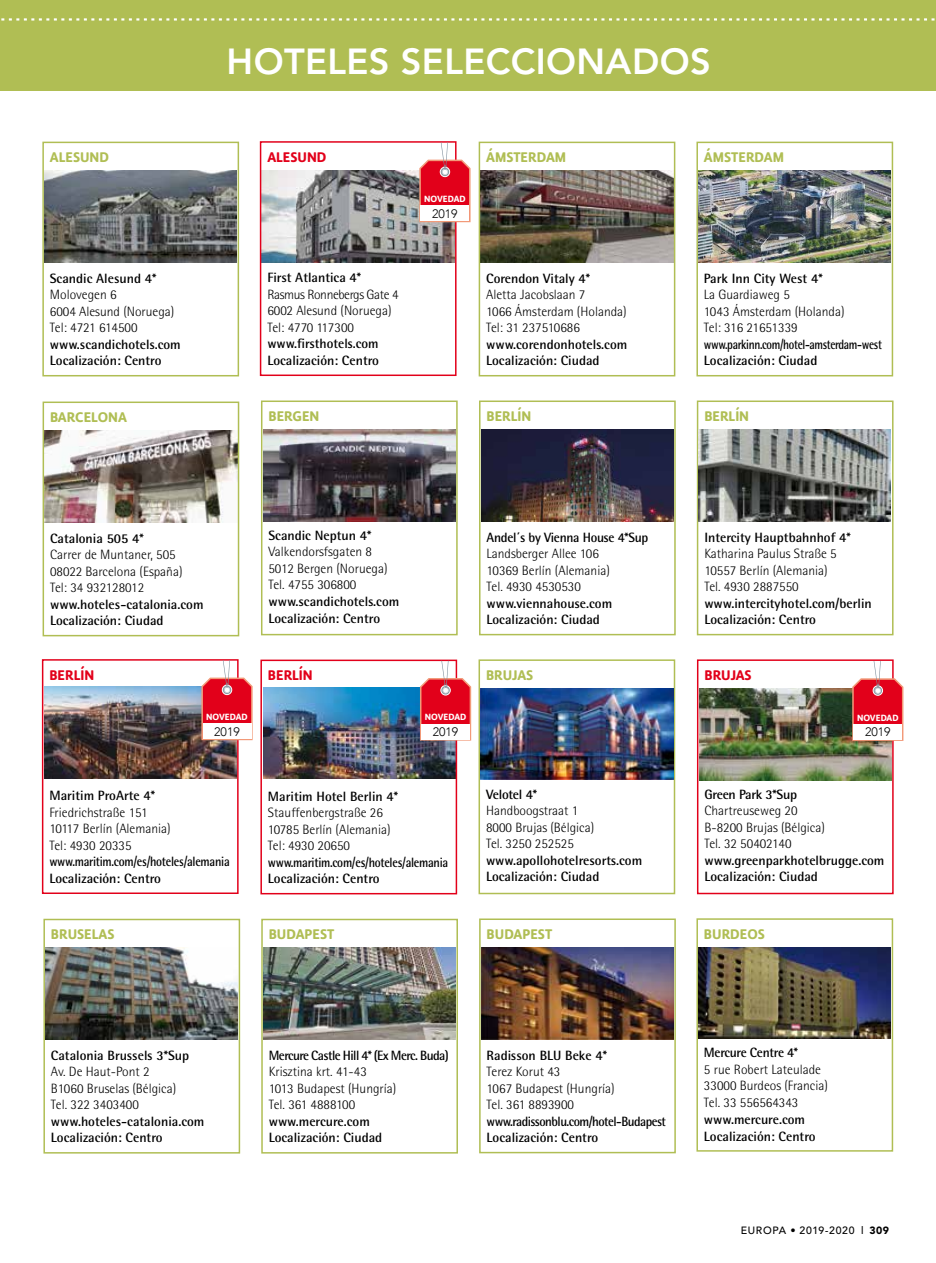
<style>
.page{position:relative;width:936px;height:1263px;background:#fff}
.page>*{position:absolute;margin:0;border:0;box-sizing:border-box;transform-origin:0 0}
.t1{font:800 36px "Avenir LT Std";letter-spacing:.01em;color:#fff}
.t2{font:700 16.5px "Lemon Sans Rnd";color:#b0be54}
.t3{font:700 16.5px "Lemon Sans Rnd";color:#e2001a}
.t4{font:300 13.5px/16.5px "Rotis Semi Sans Std";color:#000}
.t5{font:700 13.5px/16.5px "Rotis Semi Sans Std";color:#000}
.t6{font:700 13.5px/16.5px "Rotis Semi Sans Std";letter-spacing:-.025em;color:#000;scale:.88 1}
.t7{font:700 13.5px "Rotis Semi Sans Std";letter-spacing:-.02em;color:#000}
.t8{font:700 13.5px/16.5px "Rotis Semi Sans Std";letter-spacing:-.03em;color:#000;scale:.82 1}
.t9{font:700 13.5px/16.5px "Rotis Semi Sans Std";letter-spacing:-.04em;color:#000;scale:.93 1}
.t10{font:700 13.5px "Rotis Semi Sans Std";letter-spacing:-.04em;color:#000;scale:.95 1}
.t11{font:300 12.15px "Avenir";color:#000}
.t12{font:700 10.65px "Lemon Sans Rnd";color:#fff}
.t13{font:500 10.5px "Avenir LT Std";letter-spacing:.07em;color:#000}
.s1{font-weight:900}
</style>
<div class="page">
<div style="left:0;top:0;width:935px;height:91px;background:#b0be54"></div>
<svg style="left:1px;top:18px;width:934px;height:3px"></svg>
<img style="left:263px;top:171px;width:190px;height:91px">
<div style="left:260px;top:141px;width:196px;height:235px;border:2px solid #e2001a"></div>
<svg style="left:418px;top:142px;width:53px;height:81px"></svg>
<div style="left:421px;top:205px;width:48px;height:16px;background:#fff"></div>
<img style="left:263px;top:687px;width:191px;height:92px">
<div style="left:260px;top:660px;width:197px;height:234px;border:2px solid #e2001a"></div>
<svg style="left:419px;top:661px;width:53px;height:80px"></svg>
<div style="left:421px;top:724px;width:48px;height:15px;background:#fff"></div>
<img style="left:45px;top:687px;width:190px;height:91px">
<div style="left:42px;top:659px;width:196px;height:235px;border:2px solid #e2001a"></div>
<svg style="left:201px;top:660px;width:52px;height:81px"></svg>
<div style="left:203px;top:723px;width:48px;height:16px;background:#fff"></div>
<img style="left:482px;top:429px;width:190px;height:92px">
<img style="left:45px;top:171px;width:191px;height:91px">
<div style="left:42px;top:142px;width:197px;height:234px;border:2px solid #b0be54"></div>
<img style="left:264px;top:429px;width:190px;height:92px">
<div style="left:261px;top:400px;width:196px;height:235px;border:2px solid #b0be54"></div>
<div style="left:479px;top:400px;width:196px;height:235px;border:2px solid #b0be54"></div>
<div style="left:696px;top:400px;width:197px;height:235px;border:2px solid #b0be54"></div>
<img style="left:481px;top:171px;width:191px;height:91px">
<div style="left:478px;top:142px;width:197px;height:234px;border:2px solid #b0be54"></div>
<img style="left:699px;top:171px;width:191px;height:91px">
<div style="left:696px;top:142px;width:197px;height:234px;border:2px solid #b0be54"></div>
<img style="left:46px;top:430px;width:190px;height:92px">
<div style="left:43px;top:401px;width:196px;height:235px;border:2px solid #b0be54"></div>
<img style="left:698px;top:429px;width:192px;height:92px">
<div style="left:479px;top:918px;width:196px;height:235px;border:2px solid #b0be54"></div>
<img style="left:481px;top:947px;width:192px;height:92px">
<div style="left:43px;top:919px;width:197px;height:234px;border:2px solid #b0be54"></div>
<img style="left:46px;top:948px;width:192px;height:91px">
<div style="left:696px;top:918px;width:197px;height:234px;border:2px solid #b0be54"></div>
<img style="left:698px;top:947px;width:192px;height:92px">
<img style="left:700px;top:689px;width:190px;height:91px">
<div style="left:697px;top:659px;width:196px;height:235px;border:2px solid #e2001a"></div>
<svg style="left:851px;top:661px;width:53px;height:81px"></svg>
<div style="left:853px;top:724px;width:48px;height:15px;background:#fff"></div>
<div style="left:261px;top:919px;width:197px;height:234px;border:2px solid #b0be54"></div>
<img style="left:263px;top:948px;width:192px;height:91px">
<div style="left:478px;top:659px;width:197px;height:235px;border:2px solid #b0be54"></div>
<img style="left:481px;top:688px;width:192px;height:92px">
<h1 class="t1" style="left:227px;top:40px;width:485px">HOTELES SELECCIONADOS</h1>
<p class="t2" style="left:50px;top:148px;width:61px">ALESUND</p>
<p class="t3" style="left:267px;top:147px;width:61px">ALESUND</p>
<p class="t2" style="left:486px;top:148px;width:81px">ÁMSTERDAM</p>
<p class="t2" style="left:704px;top:148px;width:81px">ÁMSTERDAM</p>
<p class="t12" style="left:424px;top:192px;width:43px">NOVEDAD</p>
<p class="t11" style="left:432px;top:206px;width:27px">2019</p>
<p class="t5" style="left:50px;top:270px;width:108px">Scandic Alesund 4*</p>
<p class="t4" style="left:50px;top:286px;width:126px">Molovegen 6<br>6004 Alesund (Noruega)<br>Tel: 4721 614500</p>
<p class="t5" style="left:50px;top:336px;width:132px">www.scandichotels.com<br>Localización: Centro</p>
<p class="t5" style="left:267px;top:269px;width:95px">First Atlantica 4*</p>
<p class="t4" style="left:267px;top:286px;width:133px">Rasmus Ronnebergs Gate 4<br>6002 Alesund (Noruega)<br>Tel: 4770 117300</p>
<p class="t5" style="left:267px;top:335px;width:113px">www.firsthotels.com<br>Localización: Centro</p>
<p class="t5" style="left:486px;top:270px;width:105px">Corendon Vitaly 4*</p>
<p class="t4" style="left:486px;top:286px;width:142px">Aletta Jacobslaan 7<br>1066 Ámsterdam (Holanda)<br>Tel: 31 237510686</p>
<p class="t5" style="left:486px;top:336px;width:143px">www.corendonhotels.com<br>Localización: Ciudad</p>
<p class="t5" style="left:704px;top:270px;width:120px">Park Inn City West 4*</p>
<p class="t4" style="left:704px;top:286px;width:142px">La Guardiaweg 5<br>1043 Ámsterdam (Holanda)<br>Tel: 316 21651339</p>
<p class="t8" style="left:704px;top:336px;width:218px">www.parkinn.com/hotel-amsterdam-west<br>Localización: Ciudad</p>
<p class="t2" style="left:50px;top:407px;width:78px">BARCELONA</p>
<p class="t2" style="left:268px;top:406px;width:52px">BERGEN</p>
<p class="t2" style="left:486px;top:406px;width:46px">BERLÍN</p>
<p class="t2" style="left:704px;top:406px;width:46px">BERLÍN</p>
<p class="t5" style="left:50px;top:530px;width:95px">Catalonia 505 4*</p>
<p class="t4" style="left:50px;top:546px;width:134px">Carrer de Muntaner, 505<br>08022 Barcelona (España)<br>Tel: 34 932128012</p>
<p class="t5" style="left:50px;top:596px;width:155px">www.hoteles-catalonia.com<br>Localización: Ciudad</p>
<p class="t3" style="left:49px;top:665px;width:46px">BERLÍN</p>
<p class="t5" style="left:268px;top:527px;width:104px">Scandic Neptun 4*</p>
<p class="t4" style="left:268px;top:543px;width:121px">Valkendorsfsgaten 8<br>5012 Bergen (Noruega)<br>Tel. 4755 306800</p>
<p class="t5" style="left:268px;top:593px;width:132px;line-height:17.2px">www.scandichotels.com<br>Localización: Centro</p>
<p class="t3" style="left:268px;top:665px;width:46px">BERLÍN</p>
<p class="t7" style="left:486px;top:529px;width:163px">Andel´s by Vienna House 4*Sup</p>
<p class="t4" style="left:486px;top:545px;width:125px">Landsberger Allee 106<br>10369 Berlín (Alemania)<br>Tel. 4930 4530530</p>
<p class="t5" style="left:486px;top:595px;width:127px">www.viennahouse.com<br>Localización: Ciudad</p>
<p class="t2" style="left:486px;top:665px;width:49px">BRUJAS</p>
<p class="t5" style="left:704px;top:529px;width:148px">Intercity Hauptbahnhof 4*</p>
<p class="t4" style="left:704px;top:545px;width:134px">Katharina Paulus Straße 5<br>10557 Berlín (Alemania)<br>Tel. 4930 2887550</p>
<p class="t5" style="left:704px;top:594px;width:169px">www.intercityhotel.com/berlin<br>Localización: Centro</p>
<p class="t3" style="left:704px;top:665px;width:49px">BRUJAS</p>
<p class="t12" style="left:206px;top:710px;width:43px">NOVEDAD</p>
<p class="t11" style="left:214px;top:724px;width:27px">2019</p>
<p class="t12" style="left:425px;top:711px;width:43px">NOVEDAD</p>
<p class="t11" style="left:433px;top:724px;width:27px">2019</p>
<p class="t12" style="left:857px;top:711px;width:43px">NOVEDAD</p>
<p class="t11" style="left:865px;top:725px;width:27px">2019</p>
<p class="t5" style="left:49px;top:787px;width:107px">Maritim ProArte 4*</p>
<p class="t4" style="left:49px;top:804px;width:123px">Friedrichstraße 151<br>10117 Berlín (Alemania)<br>Tel: 4930 20335</p>
<p class="t6" style="left:49px;top:853px;width:206px">www.maritim.com/es/hoteles/alemania<br>Localización: Centro</p>
<p class="t5" style="left:268px;top:788px;width:132px">Maritim Hotel Berlin 4*</p>
<p class="t4" style="left:268px;top:804px;width:124px">Stauffenbergstraße 26<br>10785 Berlín (Alemania)<br>Tel: 4930 20650</p>
<p class="t6" style="left:268px;top:854px;width:206px">www.maritim.com/es/hoteles/alemania<br>Localización: Centro</p>
<p class="t7" style="left:486px;top:786px;width:52px">Velotel 4*</p>
<p class="t4" style="left:486px;top:802px;width:110px">Handboogstraat 1<br>8000 Brujas (Bélgica)<br>Tel. 3250 252525</p>
<p class="t5" style="left:486px;top:851px;width:158px">www.apollohotelresorts.com<br>Localización: Ciudad</p>
<p class="t7" style="left:704px;top:786px;width:94px">Green Park 3*Sup</p>
<p class="t4" style="left:704px;top:802px;width:122px">Chartreuseweg 20<br>B-8200 Brujas (Bélgica)<br>Tel. 32 50402140</p>
<p class="t5" style="left:704px;top:851px;width:181px">www.greenparkhotelbrugge.com<br>Localización: Ciudad</p>
<p class="t2" style="left:51px;top:925px;width:65px">BRUSELAS</p>
<p class="t2" style="left:269px;top:925px;width:67px">BUDAPEST</p>
<p class="t2" style="left:486px;top:924px;width:67px">BUDAPEST</p>
<p class="t2" style="left:704px;top:924px;width:62px">BURDEOS</p>
<p class="t5" style="left:51px;top:1047px;width:140px">Catalonia Brussels 3*Sup</p>
<p class="t4" style="left:51px;top:1063px;width:127px">Av. De Haut-Pont 2<br>B1060 Bruselas (Bélgica)<br>Tel. 322 3403400</p>
<p class="t5" style="left:51px;top:1113px;width:155px">www.hoteles-catalonia.com<br>Localización: Centro</p>
<p class="t10" style="left:269px;top:1047px;width:191px">Mercure Castle Hill 4* (Ex Merc. Buda)</p>
<p class="t4" style="left:269px;top:1063px;width:129px">Krisztina krt. 41-43<br>1013 Budapest (Hungría)<br>Tel. 361 4888100</p>
<p class="t5" style="left:269px;top:1113px;width:115px">www.mercure.com<br>Localización: Ciudad</p>
<p class="t5" style="left:486px;top:1046px;width:122px">Radisson BLU Beke 4*</p>
<p class="t4" style="left:486px;top:1063px;width:130px">Terez Korut 43<br>1067 Budapest (Hungría)<br>Tel. 361 8893900</p>
<p class="t9" style="left:486px;top:1112px;width:194px">www.radissonblu.com/hotel-Budapest<br>Localización: Centro</p>
<p class="t7" style="left:704px;top:1044px;width:96px">Mercure Centre 4*</p>
<p class="t4" style="left:704px;top:1061px;width:125px">5 rue Robert Lateulade<br>33000 Burdeos (Francia)<br>Tel. 33 556564343</p>
<p class="t5" style="left:704px;top:1110px;width:113px;line-height:17.2px">www.mercure.com<br>Localización: Centro</p>
<p class="t13" style="left:740px;top:1224px;width:150px">EUROPA • 2019-2020 l <span class="s1">309</span></p>
</div>
